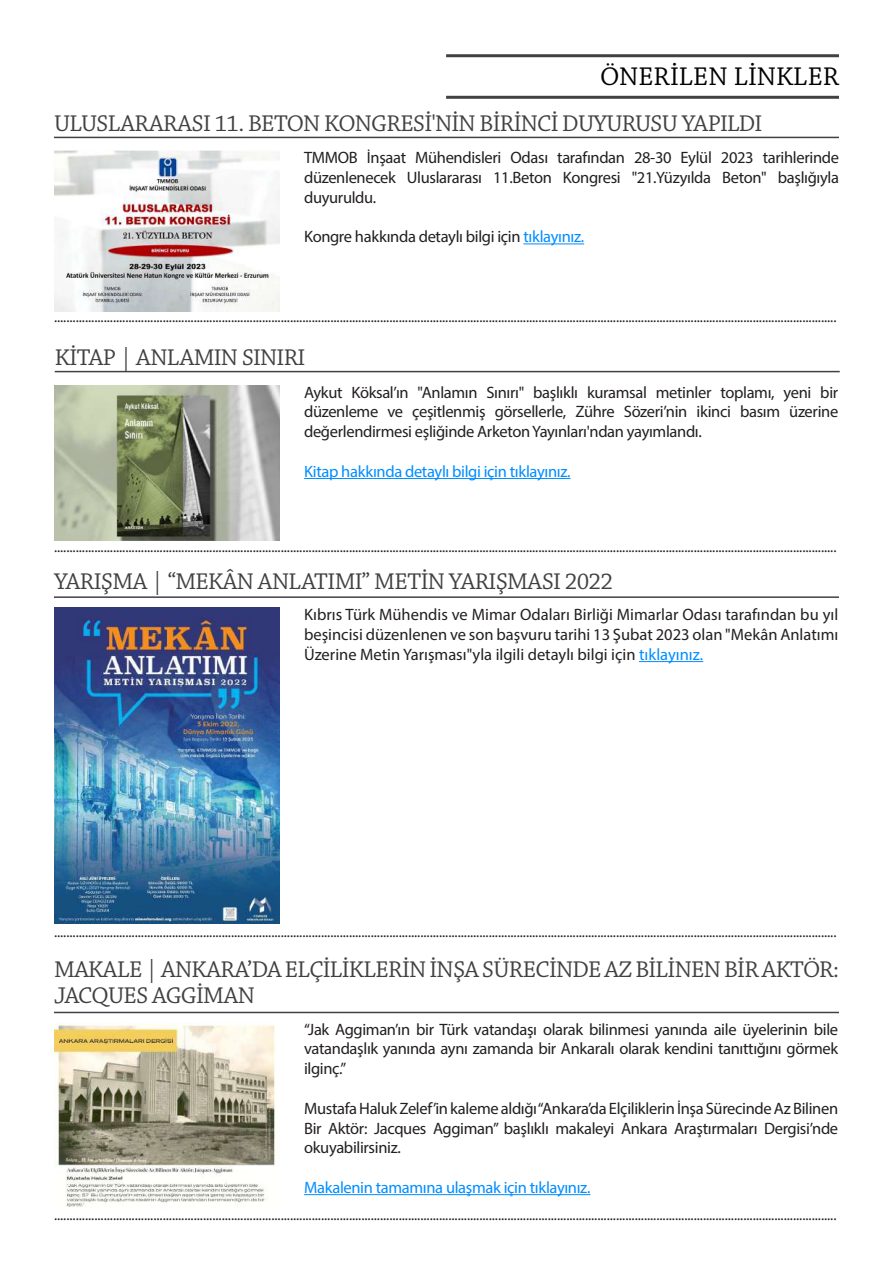
<style>
.page{position:relative;width:893px;height:1263px;background:#fff}
.page>*{position:absolute;margin:0;border:0;box-sizing:border-box;transform-origin:0 0}
.t1{font:27px "Chaparral Pro";letter-spacing:.005em;color:#000}
.t2{font:24px/25.5px "Chaparral Pro";letter-spacing:-.03em;color:#414143}
.t3{font:16.5px/19.8px "Myriad Pro";letter-spacing:-.02em;color:#231f20;text-align:justify}
.t4{font:16.5px "Myriad Pro";letter-spacing:-.02em;color:#008dff}
.t5{font:15px "Myriad Pro";color:#231f20}
.s1{color:#008dff}
</style>
<div class="page">
<hr style="left:446px;top:54px;width:393px;height:3px;background:#414143">
<hr style="left:446px;top:96px;width:393px;height:3px;background:#414143">
<hr style="left:639px;top:661px;width:64px;height:1px;background:#008dff">
<hr style="left:54px;top:596px;width:785px;height:2px;background:#414143">
<img style="left:55px;top:608px;width:224px;height:316px">
<hr style="left:304px;top:1194px;width:286px;height:1px;background:#008dff">
<hr style="left:523px;top:243px;width:61px;height:1px;background:#008dff">
<hr style="left:54px;top:137px;width:785px;height:1px;background:#414143">
<img style="left:54px;top:151px;width:225px;height:160px">
<hr style="left:304px;top:478px;width:266px;height:1px;background:#008dff">
<hr style="left:55px;top:371px;width:785px;height:1px;background:#414143">
<img style="left:54px;top:385px;width:225px;height:156px">
<hr style="left:54px;top:1012px;width:785px;height:1px;background:#414143">
<img style="left:55px;top:1024px;width:220px;height:183px">
<h1 class="t1" style="left:600px;top:62px;width:240px">ÖNERİLEN LİNKLER</h1>
<h2 class="t2" style="left:54px;top:111px;width:710px">ULUSLARARASI 11. BETON KONGRESİ'NİN BİRİNCİ DUYURUSU YAPILDI</h2>
<p class="t3" style="left:304px;top:147px;width:536px">TMMOB İnşaat Mühendisleri Odası tarafından 28-30 Eylül 2023 tarihlerinde düzenlenecek Uluslararası 11.Beton Kongresi "21.Yüzyılda Beton" başlığıyla duyuruldu.</p>
<p class="t3" style="left:304px;top:227px;width:282px">Kongre hakkında detaylı bilgi için <span class="s1">tıklayınız.</span></p>
<p class="t5" style="left:54px;top:308px;width:784px">............................................................................................................................................................................................................................................................</p>
<h2 class="t2" style="left:55px;top:345px;width:252px">KİTAP | ANLAMIN SINIRI</h2>
<p class="t3" style="left:304px;top:382px;width:536px">Aykut Köksal’ın "Anlamın Sınırı" başlıklı kuramsal metinler toplamı, yeni bir düzenleme ve çeşitlenmiş görsellerle, Zühre Sözeri’nin ikinci basım üzerine değerlendirmesi eşliğinde Arketon Yayınları'ndan yayımlandı.</p>
<p class="t4" style="left:304px;top:461px;width:268px">Kitap hakkında detaylı bilgi için tıklayınız.</p>
<p class="t5" style="left:54px;top:538px;width:784px">............................................................................................................................................................................................................................................................</p>
<h2 class="t2" style="left:54px;top:570px;width:560px">YARIŞMA | “MEKÂN ANLATIMI” METİN YARIŞMASI 2022</h2>
<p class="t3" style="left:304px;top:605px;width:536px">Kıbrıs Türk Mühendis ve Mimar Odaları Birliği Mimarlar Odası tarafından bu yıl beşincisi düzenlenen ve son başvuru tarihi 13 Şubat 2023 olan "Mekân Anlatımı Üzerine Metin Yarışması"yla ilgili detaylı bilgi için <span class="s1">tıklayınız.</span></p>
<p class="t5" style="left:54px;top:923px;width:784px">............................................................................................................................................................................................................................................................</p>
<h2 class="t2" style="left:54px;top:958px;width:786px">MAKALE | ANKARA’DA ELÇİLİKLERİN İNŞA SÜRECİNDE AZ BİLİNEN BİR AKTÖR:<br>JACQUES AGGİMAN</h2>
<p class="t3" style="left:304px;top:1019px;width:536px">“Jak Aggiman’ın bir Türk vatandaşı olarak bilinmesi yanında aile üyelerinin bile vatandaşlık yanında aynı zamanda bir Ankaralı olarak kendini tanıttığını görmek ilginç.”</p>
<p class="t3" style="left:304px;top:1098px;width:536px">Mustafa Haluk Zelef’in kaleme aldığı “Ankara’da Elçiliklerin İnşa Sürecinde Az Bilinen Bir Aktör: Jacques Aggiman” başlıklı makaleyi Ankara Araştırmaları Dergisi’nde okuyabilirsiniz.</p>
<p class="t4" style="left:304px;top:1177px;width:288px">Makalenin tamamına ulaşmak için tıklayınız.</p>
<p class="t5" style="left:54px;top:1206px;width:784px">............................................................................................................................................................................................................................................................</p>
</div>
